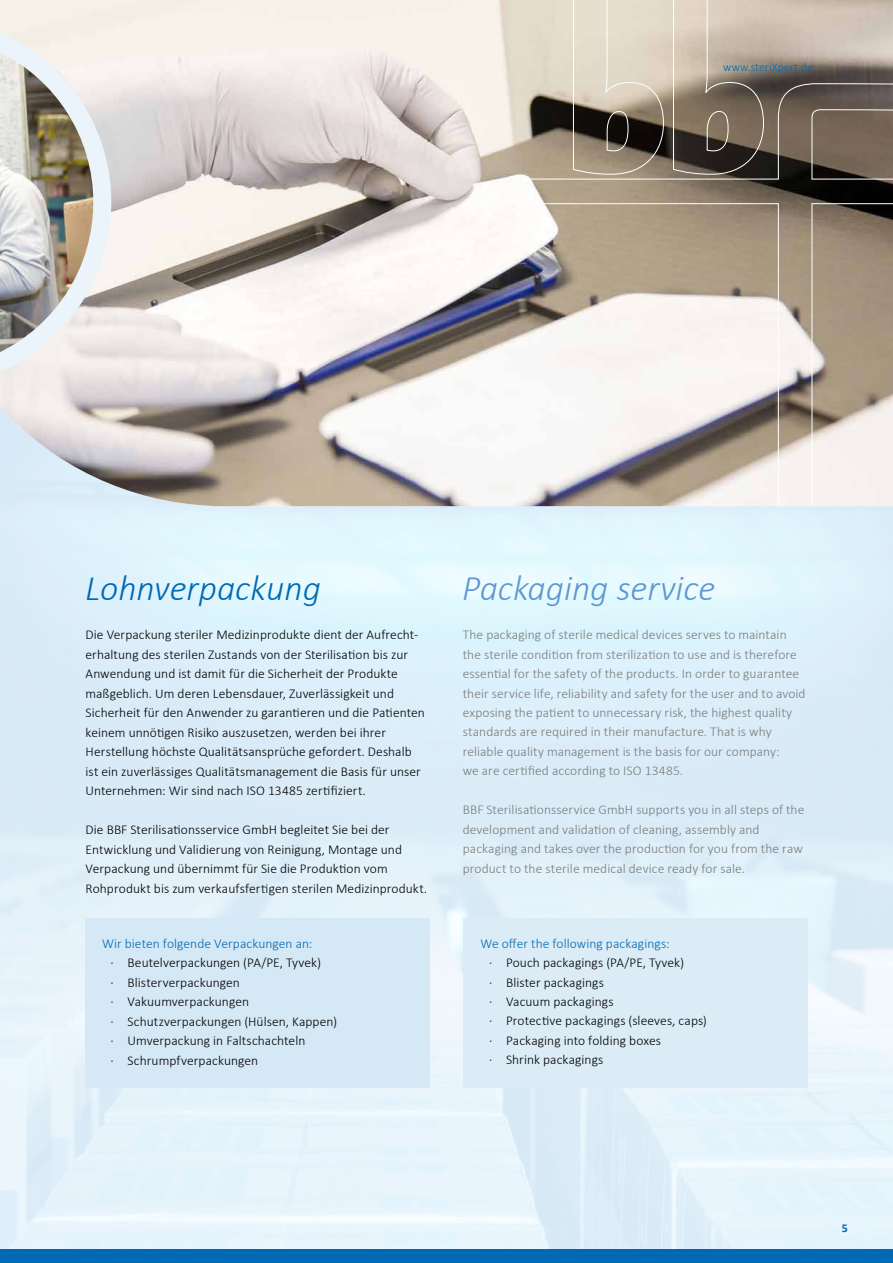
<style>
.page{position:relative;width:893px;height:1263px;background:#fff}
.page>*{position:absolute;margin:0;border:0;box-sizing:border-box;transform-origin:0 0}
.t1{font:italic 300 36px "Calibri";color:#5f96d0}
.t2{font:italic 300 36px "Calibri";color:#0069b4}
.t3{font:300 13.5px/19.5px "Calibri";letter-spacing:.005em;color:#000}
.t4{font:300 13.5px/19.5px "Calibri";letter-spacing:.005em;color:#7b7b7a}
.t5{font:300 13.5px "Calibri";letter-spacing:.005em;color:#0069b4}
.t6{font:300 12px "Calibri";color:#0069b4}
.t7{font:700 12px "Calibri";color:#0069b4}
</style>
<div class="page">
<img style="left:0;top:0;width:893px;height:506px">
<svg style="left:0;top:8px;width:120px;height:465px;background:#e1e0df"></svg>
<svg style="left:0;top:26px;width:102px;height:429px;background:#e8e7e6"></svg>
<img style="left:0;top:52px;width:93px;height:300px">
<svg style="left:530px;top:83px;width:363px;height:424px"></svg>
<svg style="left:573px;top:0;width:91px;height:175px;background:#afa696"></svg>
<svg style="left:673px;top:0;width:91px;height:175px;background:#94887a"></svg>
<div style="left:0;top:1249px;width:893px;height:14px;background:#0069b4"></div>
<div style="left:85px;top:918px;width:344px;height:170px;background:#d4e8f5"></div>
<div style="left:463px;top:918px;width:345px;height:170px;background:#dbecf7"></div>
<p class="t6" style="left:723px;top:59px;width:91px">www.steriXpert.de</p>
<h1 class="t2" style="left:85px;top:566px;width:237px">Lohnverpackung</h1>
<h1 class="t1" style="left:462px;top:566px;width:255px">Packaging service</h1>
<p class="t3" style="left:86px;top:625px;width:341px">Die Verpackung steriler Medizinprodukte dient der Aufrecht&shy;erhaltung des sterilen Zustands von der Sterilisation bis zur Anwendung und ist damit für die Sicherheit der Produkte maßgeblich. Um deren Lebensdauer, Zuverlässigkeit und Sicherheit für den Anwender zu garantieren und die Patienten keinem unnötigen Risiko auszusetzen, werden bei ihrer Herstellung höchste Qualitätsansprüche gefordert. Deshalb ist ein zuverlässiges Qualitätsmanagement die Basis für unser Unternehmen: Wir sind nach ISO 13485 zertifiziert.</p>
<p class="t3" style="left:86px;top:820px;width:343px">Die BBF Sterilisationsservice GmbH begleitet Sie bei der Entwicklung und Validierung von Reinigung, Montage und Verpackung und übernimmt für Sie die Produktion vom Rohprodukt bis zum verkaufsfertigen sterilen Medizinprodukt.</p>
<p class="t5" style="left:102px;top:935px;width:212px">Wir bieten folgende Verpackungen an:</p>
<p class="t3" style="left:111px;top:953px;width:228px">· Beutelverpackungen (PA/PE, Tyvek)<br>· Blisterverpackungen<br>· Vakuumverpackungen<br>· Schutzverpackungen (Hülsen, Kappen) · Umverpackung in Faltschachteln<br>· Schrumpfverpackungen</p>
<p class="t4" style="left:463px;top:625px;width:344px">The packaging of sterile medical devices serves to maintain the sterile condition from sterilization to use and is therefore essential for the safety of the products. In order to guarantee their service life, reliability and safety for the user and to avoid exposing the patient to unnecessary risk, the highest quality standards are required in their manufacture. That is why reliable quality management is the basis for our company:<br>we are certified according to ISO 13485.</p>
<p class="t4" style="left:463px;top:800px;width:343px">BBF Sterilisationsservice GmbH supports you in all steps of the development and validation of cleaning, assembly and packaging and takes over the production for you from the raw product to the sterile medical device ready for sale.</p>
<p class="t5" style="left:480px;top:935px;width:191px">We offer the following packagings:</p>
<p class="t3" style="left:489px;top:953px;width:219px">· Pouch packagings (PA/PE, Tyvek)<br>· Blister packagings<br>· Vacuum packagings<br>· Protective packagings (sleeves, caps) · Packaging into folding boxes<br>· Shrink packagings</p>
<p class="t7" style="left:842px;top:1219px;width:8px">5</p>
</div>
